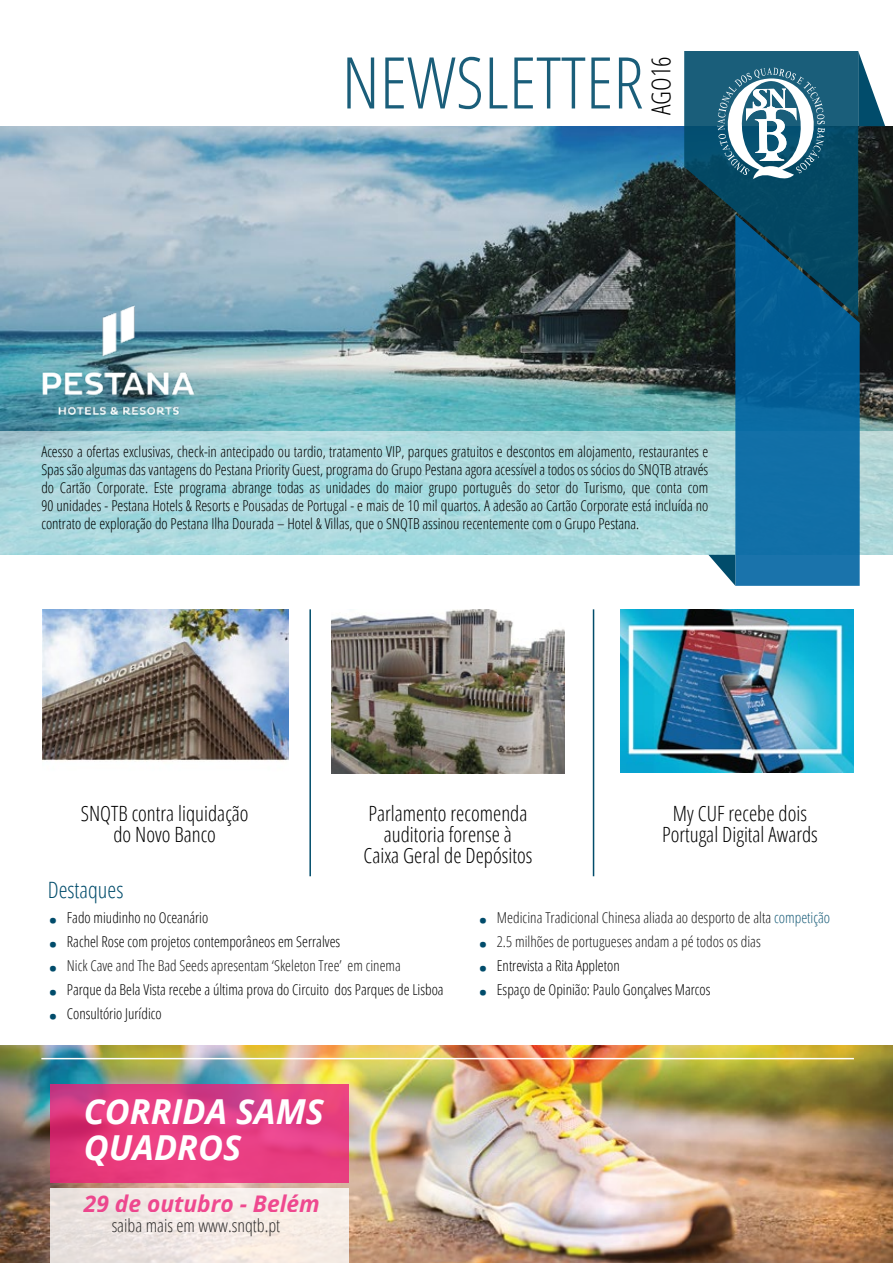
<style>
.page{position:relative;width:893px;height:1263px;background:#fff}
.page>*{position:absolute;margin:0;border:0;box-sizing:border-box;transform-origin:0 0}
.t1{font:300 condensed 71.4px "Open Sans";color:#014c6b}
.t2{font:700 34.5px "Open Sans";color:#014c6b}
.t3{font:italic 700 34.35px/36.3px "Open Sans";color:#fff}
.t4{font:300 condensed 26.25px "Open Sans";color:#000}
.t5{font:italic 700 22.95px "Open Sans";color:#ed2079}
.t6{font:300 condensed 22.5px "Open Sans";color:#014c6b}
.t7{font:300 condensed 21px/21px "Open Sans";color:#000;text-align:center}
.t8{font:300 condensed 18px "Open Sans";color:#000}
.t9{font:300 condensed 15px/18px "Open Sans";color:#000;text-align:justify}
.t10{font:300 condensed 15px "Open Sans";color:rgb(0 0 0/.9)}
.s1{color:rgb(1 76 107/.9)}
</style>
<div class="page">
<img style="left:0;top:1045px;width:893px;height:218px">
<svg style="left:50px;top:1084px;width:299px;height:99px;background:#e33c81"></svg>
<div style="left:50px;top:1188px;width:299px;height:75px;background:linear-gradient(to right,#e9e1df,#fbf1e9)"></div>
<img style="left:0;top:126px;width:893px;height:306px">
<svg style="left:0;top:432px;width:893px;height:123px;background:#aad8dd"></svg>
<svg style="left:684px;top:51px;width:174px;height:266px;background:#124354"></svg>
<svg style="left:735px;top:214px;width:125px;height:372px;background:#0b6295"></svg>
<svg style="left:858px;top:51px;width:27px;height:75px"></svg>
<svg style="left:708px;top:555px;width:27px;height:31px"></svg>
<svg style="left:710px;top:68px;width:121px;height:113px"></svg>
<img style="left:29px;top:286px;width:175px;height:140px">
<img style="left:43px;top:609px;width:245px;height:153px">
<img style="left:620px;top:609px;width:234px;height:163px">
<hr style="left:593px;top:609px;width:1px;height:267px;background:#014c6b">
<hr style="left:309px;top:609px;width:2px;height:267px;background:#014c6b">
<img style="left:331px;top:609px;width:234px;height:164px">
<hr style="left:41px;top:1058px;width:813px;height:1px;background:#fff">
<h1 class="t1" style="left:342px;top:34px;width:303px">NEWSLETTER</h1>
<h3 class="t4" style="left:643px;top:115px;width:60px;rotate:-90deg">AGO16</h3>
<p class="t9" style="left:41px;top:442px;width:669px">Acesso a ofertas exclusivas, check-in antecipado ou tardio, tratamento VIP, parques gratuitos e descontos em alojamento, restaurantes e Spas são algumas das vantagens do Pestana Priority Guest, programa do Grupo Pestana agora acessível a todos os sócios do SNQTB através do Cartão Corporate. Este programa abrange todas as unidades do maior grupo português do setor do Turismo, que conta com 90 unidades - Pestana Hotels &amp; Resorts e Pousadas de Portugal - e mais de 10 mil quartos. A adesão ao Cartão Corporate está incluída no contrato de exploração do Pestana Ilha Dourada – Hotel &amp; Villas, que o SNQTB assinou recentemente com o Grupo Pestana.</p>
<h3 class="t7" style="left:81px;top:802px;width:169px">SNQTB contra liquidação do Novo Banco</h3>
<h3 class="t7" style="left:662px;top:802px;width:157px">My CUF recebe dois<br>Portugal Digital Awards</h3>
<h3 class="t7" style="left:364px;top:802px;width:170px">Parlamento recomenda auditoria forense à<br>Caixa Geral de Depósitos</h3>
<h3 class="t6" style="left:48px;top:874px;width:77px">Destaques</h3>
<h2 class="t2" style="left:48px;top:886px;width:11px">.</h2>
<p class="t9" style="left:67px;top:908px;width:143px">Fado miudinho no Oceanário</p>
<h2 class="t2" style="left:48px;top:910px;width:11px">.</h2>
<p class="t9" style="left:67px;top:932px;width:275px">Rachel Rose com projetos contemporâneos em Serralves</p>
<h2 class="t2" style="left:48px;top:934px;width:11px">.</h2>
<p class="t10" style="left:67px;top:956px;width:335px">Nick Cave and The Bad Seeds apresentam ‘Skeleton Tree’ em cinema</p>
<h2 class="t2" style="left:48px;top:958px;width:11px">.</h2>
<p class="t9" style="left:67px;top:980px;width:378px">Parque da Bela Vista recebe a última prova do Circuito dos Parques de Lisboa</p>
<h2 class="t2" style="left:48px;top:982px;width:11px">.</h2>
<p class="t9" style="left:67px;top:1004px;width:96px">Consultório Jurídico</p>
<h3 class="t3" style="left:84px;top:1093px;width:242px">CORRIDA SAMS<br>QUADROS</h3>
<h3 class="t5" style="left:84px;top:1187px;width:237px">29 de outubro - Belém</h3>
<p class="t8" style="left:112px;top:1213px;width:170px">saiba mais em www.snqtb.pt</p>
<h2 class="t2" style="left:478px;top:886px;width:11px">.</h2>
<p class="t10" style="left:497px;top:908px;width:335px">Medicina Tradicional Chinesa aliada ao desporto de alta <span class="s1">competição</span></p>
<h2 class="t2" style="left:478px;top:910px;width:11px">.</h2>
<p class="t10" style="left:497px;top:932px;width:265px">2.5 milhões de portugueses andam a pé todos os dias</p>
<h2 class="t2" style="left:478px;top:934px;width:11px">.</h2>
<p class="t9" style="left:497px;top:956px;width:124px">Entrevista a Rita Appleton</p>
<h2 class="t2" style="left:478px;top:958px;width:11px">.</h2>
<p class="t9" style="left:497px;top:980px;width:215px">Espaço de Opinião: Paulo Gonçalves Marcos</p>
</div>
